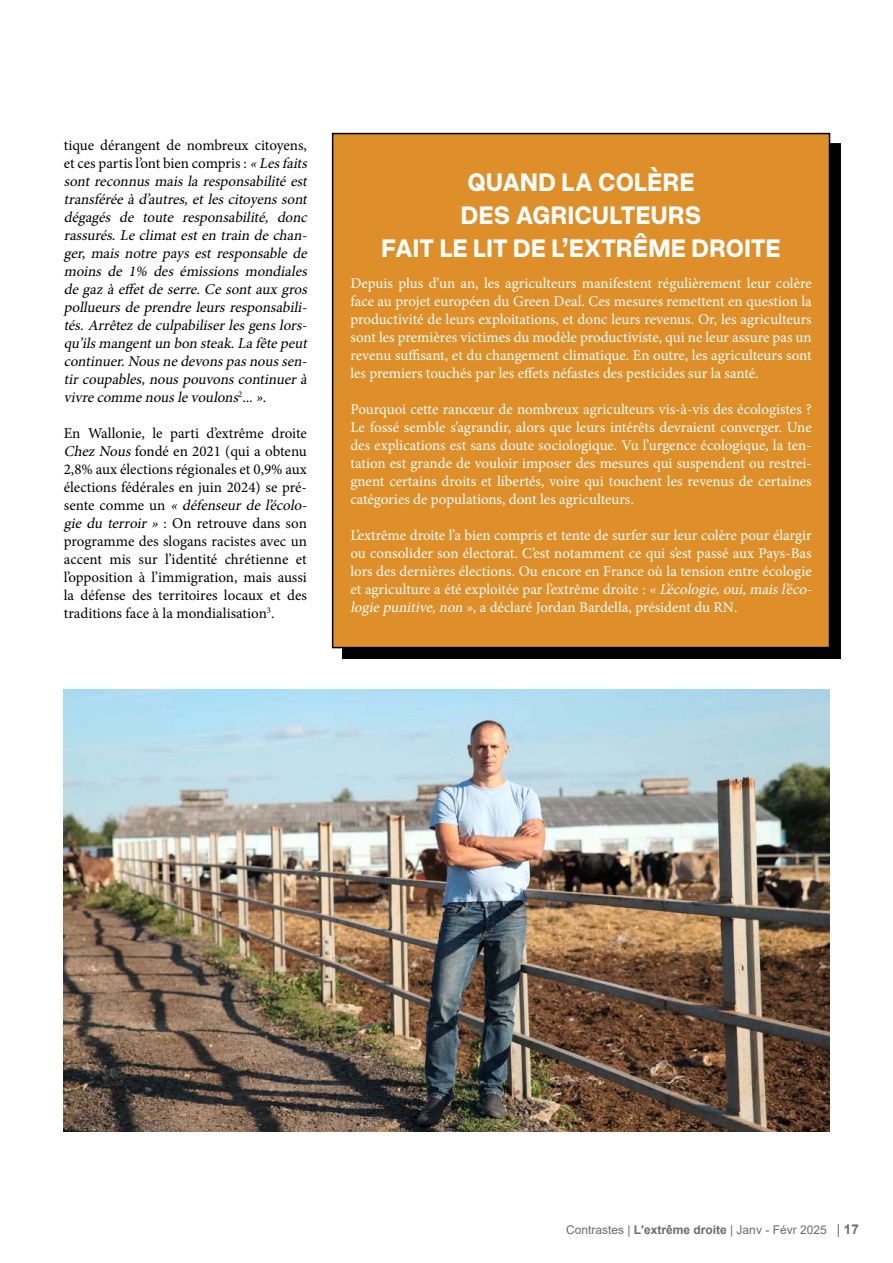
<style>
.page{position:relative;width:893px;height:1263px;background:#fff}
.page>*{position:absolute;margin:0;border:0;box-sizing:border-box;transform-origin:0 0}
.t1{font:700 27px/33px "Overused Grotesk";letter-spacing:.01em;color:#fff;text-align:center}
.t2{font:15px/18px "Minion Pro";color:#fff;text-align:justify}
.t3{font:italic 15px/18px "Minion Pro";color:#000}
.t4{font:15px/18px "Minion Pro";color:#000}
.t5{font:12px "Arial";color:#6b6b6a}
.s1{font-style:normal}
.s2{font-style:italic}
.s3{font-weight:700}
.s4{font-size:13.5px}
.s5{font-weight:700;font-size:13.5px}
</style>
<div class="page">
<img style="left:64px;top:690px;width:765px;height:441px">
<div style="left:342px;top:143px;width:499px;height:516px;background:#000"></div>
<div style="left:333px;top:134px;width:496px;height:514px;background:#de8f2a"></div>
<div style="left:332px;top:133px;width:498px;height:515px;border:2px solid #000"></div>
<p class="t3" style="left:64px;top:136px;width:248px"><span class="s1">tique dérangent de nombreux citoyens, et ces partis l’ont bien compris :</span> « Lesfaits sont reconnus mais la responsabilité est transférée à d’autres, et les citoyens sont dégagés de toute responsabilité, donc rassurés. Le climat est en train de chan&shy;ger, mais notre pays est responsable de moins de 1% des émissions mondiales de gaz à effet de serre. Ce sont aux gros pollueurs de prendre leurs responsabili&shy;tés.Arrêtezdeculpabiliserlesgenslors&shy;qu’ilsmangentun bon steak.Lafêtepeut continuer.Nousnedevonspasnoussen&shy;tircoupables,nouspouvonscontinuerà vivrecommenouslevoulons<sup>2</sup> ...»<span class="s1">.</span></p>
<p class="t4" style="left:64px;top:424px;width:248px">En Wallonie, le parti d’extrême droite <span class="s2">ChezNous</span>fondé en 2021 (qui a obtenu 2,8% aux élections régionales et 0,9% aux élections fédérales en juin 2024) se pré&shy;s e n t e c o m m e u n <span class="s2">« défenseur de l’écolo&shy;gie du terroir »</span> : On retrouve dans son programme des slogans racistes avec un accent mis sur l’identité chrétienne et l’opposition à l’immigration, mais aussi la défense des territoires locaux et des traditions face à la mondialisation<sup>3</sup>.</p>
<h1 class="t1" style="left:381px;top:164px;width:401px">QUAND LA COLÈRE<br>DES AGRICULTEURS<br>FAIT LE LIT DE L’EXTRÊME DROITE</h1>
<p class="t2" style="left:350px;top:274px;width:463px">Depuis plus d’un an, les agriculteurs manifestent régulièrement leur colère face au projet européen du Green Deal. Ces mesures remettent en question la productivité de leurs exploitations, et donc leurs revenus. Or, les agriculteurs sont les premières victimes du modèle productiviste, qui ne leur assure pas un revenu suffisant, et du changement climatique. En outre, les agriculteurs sont les premiers touchés par les effets néfastes des pesticides sur la santé.</p>
<p class="t2" style="left:350px;top:400px;width:463px">Pourquoi cette rancœur de nombreux agriculteurs vis-à-vis des écologistes ?<br>Le fossé semble s’agrandir, alors que leurs intérêts devraient converger. Une des explications est sans doute sociologique. Vu l’urgence écologique, la ten&shy;tation est grande de vouloir imposer des mesures qui suspendent ou restrei&shy;gnent certains droits et libertés, voire qui touchent les revenus de certaines catégories de populations, dont les agriculteurs.</p>
<p class="t2" style="left:350px;top:526px;width:466px;text-align:left">L’extrême droite l’a bien compris et tente de surfer sur leur colère pour élargir ou consolider son électorat. C’est notamment ce qui s’est passé aux Pays-Bas lors des dernières élections. Ou encore en France où la tension entre écologie et agriculture a été exploitée par l’extrême droite : <span class="s2">« L’écologie,oui,maisl’éco&shy;logiepunitive,non »</span>, a déclaré Jordan Bardella, président du RN.</p>
<p class="t5" style="left:566px;top:1222px;width:294px">Contrastes | <span class="s3">L'extrême droite</span> | Janv - Févr 2025 <span class="s4">|</span> <span class="s5">17</span></p>
</div>
